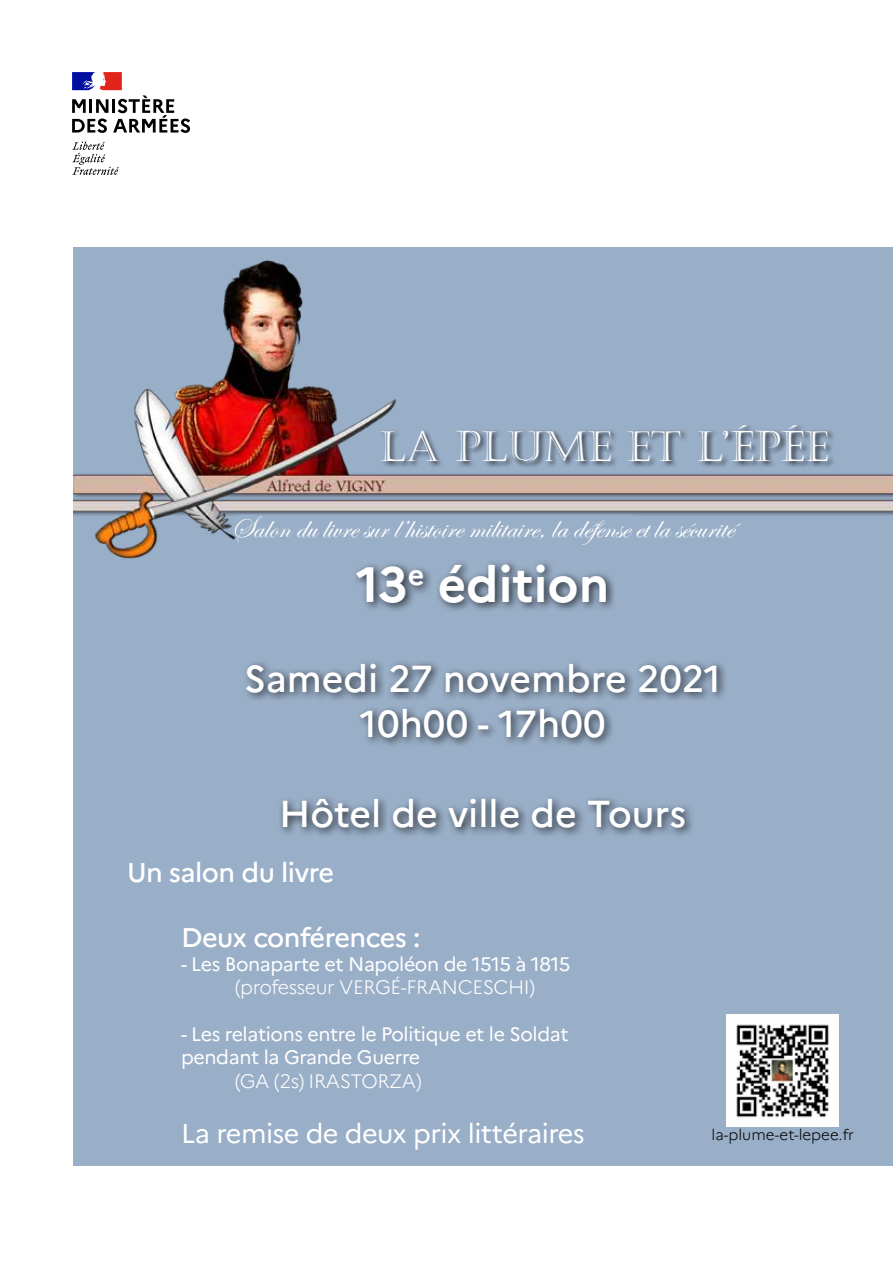
<style>
.page{position:relative;width:893px;height:1263px;background:#fff}
.page>*{position:absolute;margin:0;border:0;box-sizing:border-box;transform-origin:0 0}
.t1{font:700 49.5px "Marianne";color:#fff}
.t2{font:42px "Castellar";color:#fff}
.t3{font:500 37.5px/45px "Marianne";color:#fff;text-align:center}
.t4{font:31.5px "Edwardian Script ITC";color:#fff}
.t5{font:500 27px "Marianne";letter-spacing:-.02em;color:#fff}
.t6{font:27px "Marianne";letter-spacing:-.02em;color:#fff}
.t7{font:19.5px/23.4px "Marianne";letter-spacing:-.02em;color:#fff}
.t8{font:300 19.5px "Marianne";letter-spacing:-.02em;color:#fff}
.t9{font:300 15px "Marianne";color:#000}
</style>
<div class="page">
<div style="left:73px;top:247px;width:820px;height:918px;background:#99aec7"></div>
<div style="left:243px;top:559px;width:485px;height:279px;background:#000;opacity:.75"></div>
<img style="left:73px;top:260px;width:820px;height:310px">
<svg style="left:72px;top:142px;width:47px;height:33px"></svg>
<svg style="left:72px;top:72px;width:118px;height:61px"></svg>
<div style="left:379px;top:423px;width:456px;height:45px;background:#000;opacity:.75"></div>
<img style="left:726px;top:1014px;width:113px;height:112px">
<h2 class="t2" style="left:379px;top:422px;width:451px">LA PLUME ET L’ÉPÉE</h2>
<h3 class="t4" style="left:231px;top:510px;width:504px">Salon du livre sur l’histoire militaire, la défense et la sécurité</h3>
<h1 class="t1" style="left:356px;top:554px;width:255px">13<sup>e</sup> édition</h1>
<h3 class="t3" style="left:244px;top:656px;width:478px">Samedi 27 novembre 2021<br>10h00 - 17h00</h3>
<h3 class="t3" style="left:279px;top:791px;width:409px">Hôtel de ville de Tours</h3>
<h3 class="t5" style="left:127px;top:856px;width:209px">Un salon du livre</h3>
<h3 class="t5" style="left:181px;top:921px;width:241px">Deux conférences :</h3>
<p class="t7" style="left:181px;top:952px;width:391px">- Les Bonaparte et Napoléon de 1515 à 1815</p>
<p class="t8" style="left:235px;top:975px;width:301px">(professeur VERGÉ-FRANCESCHI)</p>
<p class="t7" style="left:181px;top:1022px;width:389px">- Les relations entre le Politique et le Soldat pendant la Grande Guerre</p>
<p class="t8" style="left:235px;top:1069px;width:188px">(GA (2s) IRASTORZA)</p>
<h3 class="t6" style="left:181px;top:1117px;width:405px">La remise de deux prix littéraires</h3>
<p class="t9" style="left:711px;top:1125px;width:144px">la-plume-et-lepee.fr</p>
</div>
